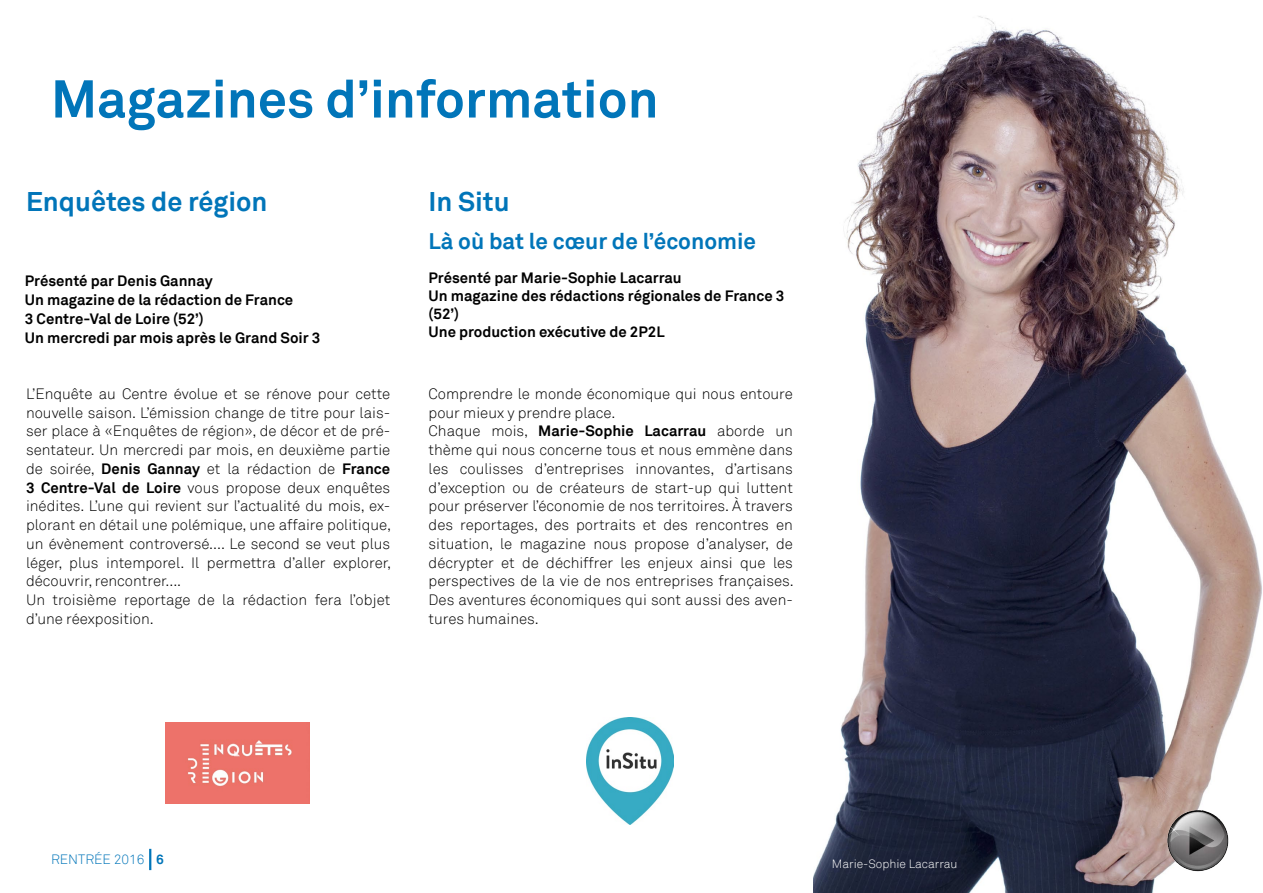
<style>
.page{position:relative;width:1263px;height:893px;background:#fff}
.page>*{position:absolute;margin:0;border:0;box-sizing:border-box;transform-origin:0 0}
.t1{font:700 52.5px "Akkurat";color:#0175b9}
.t2{font:700 27px "Akkurat";color:#0175b9}
.t3{font:700 22.5px "Akkurat";color:#0175b9}
.t4{font:300 15px/18.8px "Akkurat";color:#000}
.t5{font:700 15px/18px "Akkurat";color:#000}
.t6{font:300 13.5px "Akkurat";color:#0175b9}
.t7{font:300 12px "Akkurat";color:#fff}
.s1{font-weight:700}
</style>
<div class="page">
<img style="left:813px;top:16px;width:449px;height:877px">
<img style="left:165px;top:723px;width:144px;height:81px">
<img style="left:586px;top:718px;width:88px;height:107px">
<hr style="left:149px;top:849px;width:2px;height:21px;background:#0175b9">
<img style="left:1157px;top:801px;width:81px;height:82px">
<h1 class="t1" style="left:51px;top:66px;width:609px">Magazines d’information</h1>
<h2 class="t2" style="left:26px;top:185px;width:243px">Enquêtes de région</h2>
<h2 class="t2" style="left:429px;top:185px;width:83px">In Situ</h2>
<h3 class="t3" style="left:429px;top:227px;width:329px">Là où bat le cœur de l’économie</h3>
<p class="t5" style="left:25px;top:272px;width:297px;line-height:18.8px">Présenté par Denis Gannay<br>Un magazine de la rédaction de France<br>3 Centre-Val de Loire (52’)<br>Un mercredi par mois après le Grand Soir 3</p>
<p class="t5" style="left:429px;top:269px;width:357px">Présenté par Marie-Sophie Lacarrau<br>Un magazine des rédactions régionales de France 3 (52’)<br>Une production exécutive de 2P2L</p>
<p class="t4" style="left:26px;top:384px;width:367px">L’Enquête au Centre évolue et se rénove pour cette nouvelle saison. L’émission change de titre pour lais&shy;ser place à «Enquêtes de région», de décor et de pré&shy;sentateur. Un mercredi par mois, en deuxième partie de soirée, <span class="s1">Denis Gannay</span> et la rédaction de <span class="s1">France 3 Centre-Val de Loire</span> vous propose deux enquêtes inédites. L’une qui revient sur l’actualité du mois, ex&shy;plorant en détail une polémique, une affaire politique, un évènement controversé.... Le second se veut plus léger, plus intemporel. Il permettra d’aller explorer, découvrir, rencontrer....<br>Un troisième reportage de la rédaction fera l’objet d’une réexposition.</p>
<p class="t4" style="left:429px;top:384px;width:367px">Comprendre le monde économique qui nous entoure pour mieux y prendre place.<br>Chaque mois, <span class="s1">Marie-Sophie Lacarrau</span> aborde un thème qui nous concerne tous et nous emmène dans les coulisses d’entreprises innovantes, d’artisans d’exception ou de créateurs de start-up qui luttent pour préserver l’économie de nos territoires. À travers des reportages, des portraits et des rencontres en situation, le magazine nous propose d’analyser, de décrypter et de déchiffrer les enjeux ainsi que les perspectives de la vie de nos entreprises françaises.<br>Des aventures économiques qui sont aussi des aven&shy;tures humaines.</p>
<p class="t6" style="left:51px;top:851px;width:114px">RENTRÉE 2016 <span class="s1">6</span></p>
<p class="t7" style="left:832px;top:856px;width:127px">Marie-Sophie Lacarrau</p>
</div>
